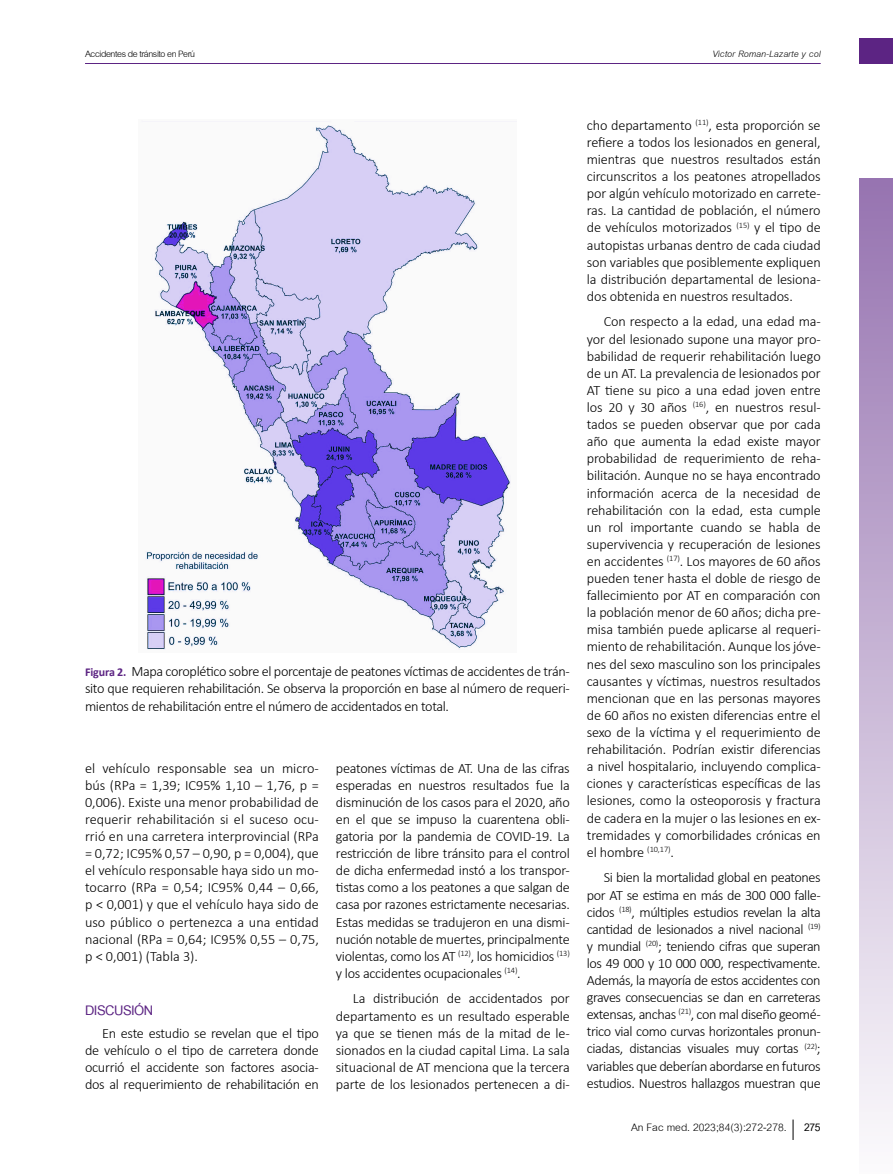
<style>
.page{position:relative;width:893px;height:1174px;background:#fff}
.page>*{position:absolute;margin:0;border:0;box-sizing:border-box;transform-origin:0 0}
.t1{font:700 20.25px "Cordia UPC";letter-spacing:-.025em;color:#5c2483}
.t2{font:15.75px "Cordia UPC";color:#000}
.t3{font:300 14.25px/17.1px "Calibri";letter-spacing:-.02em;color:#000;text-align:justify}
.t4{font:13.5px "Cordia UPC";letter-spacing:-.03em;color:#000}
.t5{font:italic 13.5px "Cordia UPC";color:#000}
.s1{font-weight:700;font-size:12px;color:#5c2483}
.s2{font-weight:700}
</style>
<div class="page">
<div style="left:859px;top:179px;width:34px;height:995px;background:linear-gradient(to bottom,#9673b0,#fbfbfc)"></div>
<div style="left:859px;top:38px;width:34px;height:26px;background:#5c2483"></div>
<hr style="left:85px;top:63px;width:736px;height:1px;background:#5c2483">
<svg style="left:793px;top:1119px;width:1px;height:21px"></svg>
<img style="left:142px;top:121px;width:374px;height:529px">
<p class="t4" style="left:85px;top:45px;width:112px">Accidentes de tránsito en Perú</p>
<p class="t5" style="left:712px;top:45px;width:110px">Victor Roman-Lazarte y col</p>
<p class="t3" style="left:85px;top:663px;width:486px"><span class="s1">Figura 2.</span> Mapa coroplético sobre el porcentaje de peatones víctimas de accidentes de trán&shy;sito que requieren rehabilitación. Se observa la proporción en base al número de requeri&shy;mientos de rehabilitación entre el número de accidentados en total.</p>
<p class="t3" style="left:85px;top:759px;width:235px">el vehículo responsable sea un micro&shy;bús (RPa = 1,39; IC95% 1,10 – 1,76, p = 0,006). Existe una menor probabilidad de requerir rehabilitación si el suceso ocu&shy;rrió en una carretera interprovincial (RPa = 0,72; IC95% 0,57 – 0,90, p = 0,004), que el vehículo responsable haya sido un mo&shy;tocarro (RPa = 0,54; IC95% 0,44 – 0,66, p &lt; 0,001) y que el vehículo haya sido de uso público o pertenezca a una entidad nacional (RPa = 0,64; IC95% 0,55 – 0,75, p &lt; 0,001) (Tabla 3).</p>
<h1 class="t1" style="left:85px;top:998px;width:70px">DISCUSIÓN</h1>
<p class="t3" style="left:85px;top:1024px;width:235px;text-indent:17px">En este estudio se revelan que el tipo de vehículo o el tipo de carretera donde ocurrió el accidente son factores asocia&shy;dos al requerimiento de rehabilitación en</p>
<p class="t3" style="left:336px;top:759px;width:235px">peatones víctimas de AT. Una de las cifras esperadas en nuestros resultados fue la disminución de los casos para el 2020, año en el que se impuso la cuarentena obli&shy;gatoria por la pandemia de COVID-19. La restricción de libre tránsito para el control de dicha enfermedad instó a los transpor&shy;tistas como a los peatones a que salgan de casa por razones estrictamente necesarias.<br>Estas medidas se tradujeron en una dismi&shy;nución notable de muertes, principalmente violentas, como los AT <sup>(12)</sup>, los homicidios <sup>(13) </sup>y los accidentes ocupacionales <sup>(14)</sup>.</p>
<p class="t3" style="left:336px;top:990px;width:235px;text-indent:17px">La distribución de accidentados por departamento es un resultado esperable ya que se tienen más de la mitad de le&shy;sionados en la ciudad capital Lima. La sala situacional de AT menciona que la tercera parte de los lesionados pertenecen a di-</p>
<p class="t3" style="left:587px;top:116px;width:235px">cho departamento <sup>(11)</sup>, esta proporción se refiere a todos los lesionados en general, mientras que nuestros resultados están circunscritos a los peatones atropellados por algún vehículo motorizado en carrete&shy;ras. La cantidad de población, el número de vehículos motorizados <sup>(15)</sup> y el tipo de autopistas urbanas dentro de cada ciudad son variables que posiblemente expliquen la distribución departamental de lesiona&shy;dos obtenida en nuestros resultados.</p>
<p class="t3" style="left:587px;top:313px;width:235px;text-indent:17px">Con respecto a la edad, una edad ma&shy;yor del lesionado supone una mayor pro&shy;babilidad de requerir rehabilitación luego de un AT. La prevalencia de lesionados por AT tiene su pico a una edad joven entre los 20 y 30 años <sup>(16)</sup>, en nuestros resul&shy;tados se pueden observar que por cada año que aumenta la edad existe mayor probabilidad de requerimiento de reha&shy;bilitación. Aunque no se haya encontrado información acerca de la necesidad de rehabilitación con la edad, esta cumple un rol importante cuando se habla de supervivencia y recuperación de lesiones en accidentes <sup>(17)</sup>. Los mayores de 60 años pueden tener hasta el doble de riesgo de fallecimiento por AT en comparación con la población menor de 60 años; dicha pre&shy;misa también puede aplicarse al requeri&shy;miento de rehabilitación. Aunque los jóve&shy;nes del sexo masculino son los principales causantes y víctimas, nuestros resultados mencionan que en las personas mayores de 60 años no existen diferencias entre el sexo de la víctima y el requerimiento de rehabilitación. Podrían existir diferencias a nivel hospitalario, incluyendo complica&shy;ciones y características específicas de las lesiones, como la osteoporosis y fractura de cadera en la mujer o las lesiones en ex&shy;tremidades y comorbilidades crónicas en el hombre <sup>(10,17)</sup>.</p>
<p class="t3" style="left:587px;top:869px;width:235px;text-indent:17px">Si bien la mortalidad global en peatones por AT se estima en más de 300 000 falle&shy;cidos <sup>(18)</sup>, múltiples estudios revelan la alta cantidad de lesionados a nivel nacional <sup>(19) </sup>y mundial <sup>(20)</sup>; teniendo cifras que superan los 49 000 y 10 000 000, respectivamente.<br>Además, la mayoría de estos accidentes con graves consecuencias se dan en carreteras extensas, anchas <sup>(21)</sup>, con mal diseño geomé&shy;trico vial como curvas horizontales pronun&shy;ciadas, distancias visuales muy cortas <sup>(22)</sup>; variables que deberían abordarse en futuros estudios. Nuestros hallazgos muestran que</p>
<p class="t2" style="left:631px;top:1117px;width:191px">An Fac med. 2023;84(3):272-278. <span class="s2">275</span></p>
</div>
